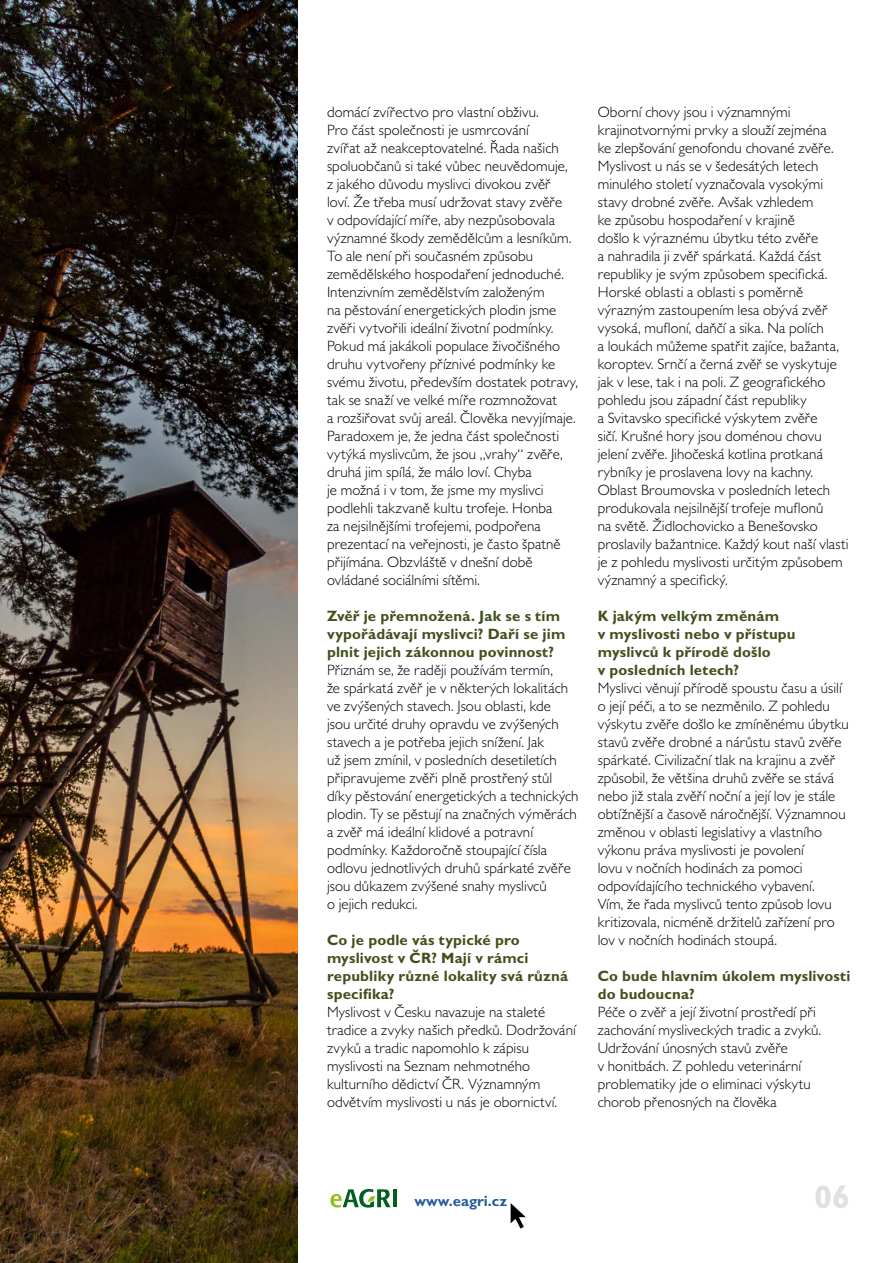
<style>
.page{position:relative;width:893px;height:1263px;background:#fff}
.page>*{position:absolute;margin:0;border:0;box-sizing:border-box;transform-origin:0 0}
.t1{font:700 32.55px "Gill Sans MT Pro";color:#e0e0df}
.t2{font:300 15px/18px "Gill Sans MT Pro";letter-spacing:.005em;color:#000}
.t3{font:700 15px/18px "Gill Sans MT Pro";letter-spacing:.01em;color:#42501d}
.t4{font:700 15px "Gill Sans MT Pro";color:#275b9b}
</style>
<div class="page">
<img style="left:0;top:0;width:298px;height:1263px">
<svg style="left:510px;top:1203px;width:16px;height:26px"></svg>
<hr style="left:393px;top:1189px;width:4px;height:18px;background:#005f21">
<svg style="left:330px;top:1189px;width:60px;height:18px"></svg>
<p class="t2" style="left:327px;top:102px;width:252px">domácí zvířectvo pro vlastní obživu.<br>Pro část společnosti je usmrcování<br>zvířat až neakceptovatelné. Řada našich spoluobčanů si také vůbec neuvědomuje,<br>z jakého důvodu myslivci divokou zvěř<br>loví. Že třeba musí udržovat stavy zvěře<br>v odpovídající míře, aby nezpůsobovala významné škody zemědělcům a lesníkům.<br>To ale není při současném způsobu zemědělského hospodaření jednoduché.<br>Intenzivním zemědělstvím založeným<br>na pěstování energetických plodin jsme zvěři vytvořili ideální životní podmínky.<br>Pokud má jakákoli populace živočišného druhu vytvořeny příznivé podmínky ke svému životu, především dostatek potravy, tak se snaží ve velké míře rozmnožovat<br>a rozšiřovat svůj areál. Člověka nevyjímaje.<br>Paradoxem je, že jedna část společnosti vytýká myslivcům, že jsou „vrahy“ zvěře, druhá jim spílá, že málo loví. Chyba<br>je možná i v tom, že jsme my myslivci podlehli takzvaně kultu trofeje. Honba<br>za nejsilnějšími trofejemi, podpořena prezentací na veřejnosti, je často špatně přijímána. Obzvláště v dnešní době ovládané sociálními sítěmi.</p>
<p class="t3" style="left:327px;top:606px;width:240px">Zvěř je přemnožená. Jak se s tím vypořádávají myslivci? Daří se jim plnit jejich zákonnou povinnost?</p>
<p class="t2" style="left:327px;top:660px;width:253px">Přiznám se, že raději používám termín,<br>že spárkatá zvěř je v některých lokalitách ve zvýšených stavech. Jsou oblasti, kde<br>jsou určité druhy opravdu ve zvýšených stavech a je potřeba jejich snížení. Jak<br>už jsem zmínil, v posledních desetiletích připravujeme zvěři plně prostřený stůl díky pěstování energetických a technických plodin. Ty se pěstují na značných výměrách a zvěř má ideální klidové a potravní podmínky. Každoročně stoupající čísla odlovu jednotlivých druhů spárkaté zvěře jsou důkazem zvýšené snahy myslivců<br>o jejich redukci.</p>
<p class="t3" style="left:327px;top:930px;width:242px">Co je podle vás typické pro myslivost v ČR? Mají v rámci republiky různé lokality svá různá specifika?</p>
<p class="t2" style="left:327px;top:1002px;width:250px">Myslivost v Česku navazuje na staleté tradice a zvyky našich předků. Dodržování zvyků a tradic napomohlo k zápisu myslivosti na Seznam nehmotného kulturního dědictví ČR. Významným odvětvím myslivosti u nás je obornictví.</p>
<p class="t2" style="left:598px;top:102px;width:252px">Oborní chovy jsou i významnými krajinotvornými prvky a slouží zejména<br>ke zlepšování genofondu chované zvěře.<br>Myslivost u nás se v šedesátých letech minulého století vyznačovala vysokými stavy drobné zvěře. Avšak vzhledem<br>ke způsobu hospodaření v krajině<br>došlo k výraznému úbytku této zvěře<br>a nahradila ji zvěř spárkatá. Každá část republiky je svým způsobem specifická.<br>Horské oblasti a oblasti s poměrně výrazným zastoupením lesa obývá zvěř vysoká, mufloní, daňčí a sika. Na polích<br>a loukách můžeme spatřit zajíce, bažanta, koroptev. Srnčí a černá zvěř se vyskytuje jak v lese, tak i na poli. Z geografického pohledu jsou západní část republiky<br>a Svitavsko specifické výskytem zvěře<br>sičí. Krušné hory jsou doménou chovu jelení zvěře. Jihočeská kotlina protkaná rybníky je proslavena lovy na kachny.<br>Oblast Broumovska v posledních letech produkovala nejsilnější trofeje muflonů<br>na světě. Židlochovicko a Benešovsko proslavily bažantnice. Každý kout naší vlasti je z pohledu myslivosti určitým způsobem významný a specifický.</p>
<p class="t3" style="left:598px;top:606px;width:199px">K jakým velkým změnám<br>v myslivosti nebo v přístupu myslivců k přírodě došlo<br>v posledních letech?</p>
<p class="t2" style="left:598px;top:678px;width:253px">Myslivci věnují přírodě spoustu času a úsilí o její péči, a to se nezměnilo. Z pohledu výskytu zvěře došlo ke zmíněnému úbytku stavů zvěře drobné a nárůstu stavů zvěře spárkaté. Civilizační tlak na krajinu a zvěř způsobil, že většina druhů zvěře se stává nebo již stala zvěří noční a její lov je stále obtížnější a časově náročnější. Významnou změnou v oblasti legislativy a vlastního výkonu práva myslivosti je povolení<br>lovu v nočních hodinách za pomoci odpovídajícího technického vybavení.<br>Vím, že řada myslivců tento způsob lovu kritizovala, nicméně držitelů zařízení pro lov v nočních hodinách stoupá.</p>
<p class="t3" style="left:598px;top:966px;width:254px">Co bude hlavním úkolem myslivosti do budoucna?</p>
<p class="t2" style="left:598px;top:1002px;width:225px">Péče o zvěř a její životní prostředí při zachování mysliveckých tradic a zvyků.<br>Udržování únosných stavů zvěře<br>v honitbách. Z pohledu veterinární problematiky jde o eliminaci výskytu chorob přenosných na člověka</p>
<p class="t4" style="left:415px;top:1192px;width:94px">www.eagri.cz</p>
<h1 class="t1" style="left:814px;top:1176px;width:37px">06</h1>
</div>
